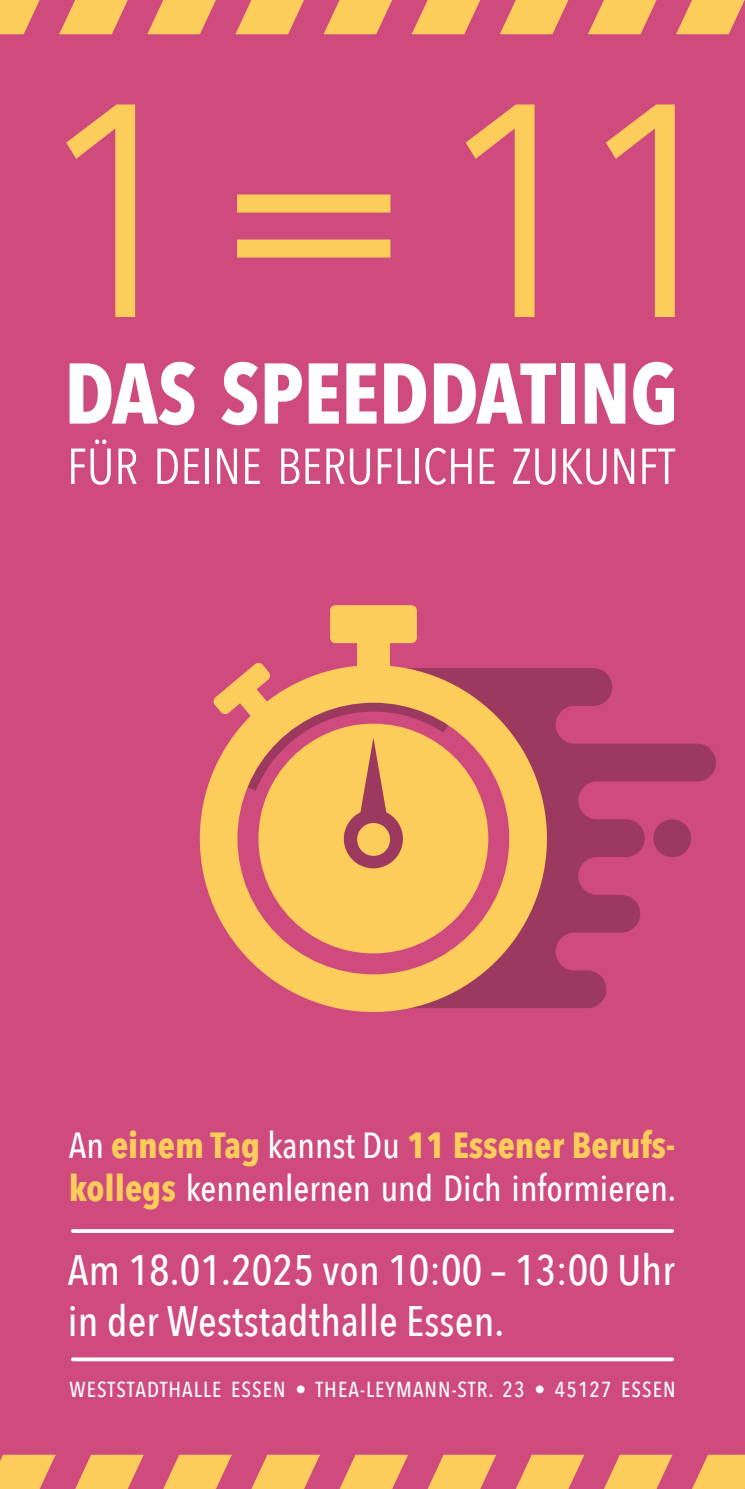
<style>
.page{position:relative;width:745px;height:1489px;background:#fff}
.page>*{position:absolute;margin:0;border:0;box-sizing:border-box;transform-origin:0 0}
.t1{font:700 85px "Avenir Next Condensed";letter-spacing:-.005em;color:#fff}
.t2{font:50px "Avenir Next Condensed";color:#fff}
.t3{font:500 42.5px/51.2px "Avenir Next Condensed";letter-spacing:.005em;color:#fff}
.t4{font:500 36.25px/43.5px "Avenir Next Condensed";color:#fff}
.t5{font:500 21.75px "Avenir Next Condensed";letter-spacing:.05em;color:#fff}
.s1{font-weight:700;color:#fdcd5b}
</style>
<div class="page">
<div style="left:0;top:0;width:744px;height:1488px;background:#d04b7d"></div>
<svg style="left:66px;top:104px;width:608px;height:213px"></svg>
<svg style="left:73px;top:1357px;width:598px;height:4px;background:#f9eaef"></svg>
<svg style="left:73px;top:1229px;width:598px;height:3px;background:#fcf7f9"></svg>
<svg style="left:0;top:0;width:744px;height:34px"></svg>
<svg style="left:0;top:1454px;width:744px;height:34px"></svg>
<svg style="left:546px;top:668px;width:169px;height:340px"></svg>
<svg style="left:200px;top:665px;width:346px;height:346px;fill:#fdcd5b"></svg>
<svg style="left:213px;top:663px;width:57px;height:54px"></svg>
<div style="left:330px;top:605px;width:86px;height:38px;background:#fdcd5b;border-radius:5px"></div>
<div style="left:357px;top:628px;width:32px;height:47px;background:#fdcd5b"></div>
<svg style="left:258px;top:723px;width:230px;height:230px;background:#efb060"></svg>
<h1 class="t1" style="left:64px;top:341px;width:615px">DAS SPEEDDATING</h1>
<h2 class="t2" style="left:67px;top:423px;width:609px">FÜR DEINE BERUFLICHE ZUKUNFT</h2>
<p class="t4" style="left:69px;top:1123px;width:608px">An <span class="s1">einem Tag</span> kannst Du <span class="s1">11 Essener Berufs&shy;kollegs</span> kennenlernen und Dich informieren.</p>
<p class="t3" style="left:68px;top:1243px;width:607px">Am 18.01.2025 von 10:00 – 13:00 Uhr in der Weststadthalle Essen.</p>
<p class="t5" style="left:69px;top:1375px;width:607px">WESTSTADTHALLE ESSEN • THEA-LEYMANN-STR. 23 • 45127 ESSEN</p>
</div>
